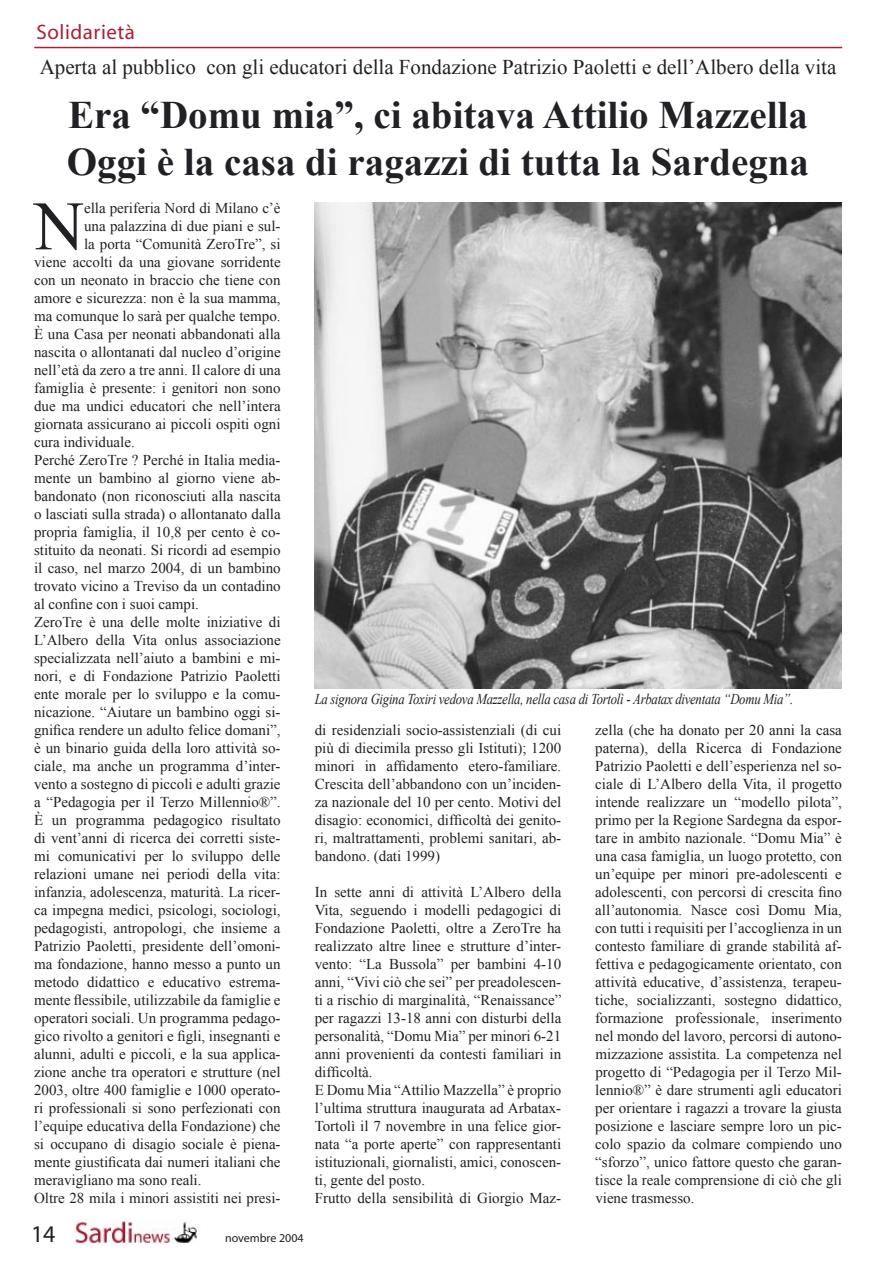
<style>
.page{position:relative;width:893px;height:1263px;background:#fff}
.page>*{position:absolute;margin:0;border:0;box-sizing:border-box;transform-origin:0 0}
.t1{font:69.3px "Times New Roman";color:#212125}
.t2{font:700 39px/46.8px "Times New Roman";color:#212125}
.t3{font:24px "Myriad";color:#212125}
.t4{font:21px "Times New Roman";color:#212125}
.t5{font:21px "Myriad";letter-spacing:.025em;color:#aa2037}
.t6{font:15px/18px "Times New Roman";color:#212125;text-align:justify}
.t7{font:italic 15px "Times New Roman";letter-spacing:-.02em;color:#212125;scale:.85 1}
.t8{font:12px "Myriad";color:#212125}
</style>
<div class="page">
<img style="left:73px;top:1219px;width:127px;height:25px">
<hr style="left:34px;top:47px;width:808px;height:1px;background:#aa2037">
<img style="left:314px;top:202px;width:528px;height:487px">
<h3 class="t5" style="left:37px;top:21px;width:100px">Solidarietà</h3>
<h3 class="t4" style="left:40px;top:53px;width:798px">Aperta al pubblico con gli educatori della Fondazione Patrizio Paoletti e dell’Albero della vita</h3>
<h2 class="t2" style="left:67px;top:91px;width:744px">Era “Domu mia”, ci abitava Attilio Mazzella<br>Oggi è la casa di ragazzi di tutta la Sardegna</h2>
<h1 class="t1" style="left:34px;top:180px;width:52px">N</h1>
<p class="t6" style="left:84px;top:199px;width:198px">ella periferia Nord di Milano c’è</p>
<p class="t6" style="left:84px;top:217px;width:198px">una palazzina di due piani e sul-</p>
<p class="t6" style="left:84px;top:235px;width:198px">la porta “Comunità ZeroTre”, si</p>
<p class="t6" style="left:34px;top:253px;width:248px">viene accolti da una giovane sorridente</p>
<p class="t6" style="left:34px;top:271px;width:248px">con un neonato in braccio che tiene con</p>
<p class="t6" style="left:34px;top:289px;width:248px">amore e sicurezza: non è la sua mamma,</p>
<p class="t6" style="left:34px;top:307px;width:248px">ma comunque lo sarà per qualche tempo.</p>
<p class="t6" style="left:34px;top:325px;width:248px">È una Casa per neonati abbandonati alla</p>
<p class="t6" style="left:34px;top:343px;width:248px">nascita o allontanati dal nucleo d’origine</p>
<p class="t6" style="left:34px;top:361px;width:248px">nell’età da zero a tre anni. Il calore di una</p>
<p class="t6" style="left:34px;top:379px;width:248px">famiglia è presente: i genitori non sono</p>
<p class="t6" style="left:34px;top:397px;width:248px">due ma undici educatori che nell’intera</p>
<p class="t6" style="left:34px;top:415px;width:248px">giornata assicurano ai piccoli ospiti ogni</p>
<p class="t6" style="left:34px;top:433px;width:102px">cura individuale.</p>
<p class="t6" style="left:34px;top:451px;width:248px">Perché ZeroTre ? Perché in Italia media-</p>
<p class="t6" style="left:34px;top:469px;width:248px">mente un bambino al giorno viene ab-</p>
<p class="t6" style="left:34px;top:487px;width:248px">bandonato (non riconosciuti alla nascita</p>
<p class="t6" style="left:34px;top:505px;width:248px">o lasciati sulla strada) o allontanato dalla</p>
<p class="t6" style="left:34px;top:523px;width:248px">propria famiglia, il 10,8 per cento è co-</p>
<p class="t6" style="left:34px;top:541px;width:248px">stituito da neonati. Si ricordi ad esempio</p>
<p class="t6" style="left:34px;top:559px;width:248px">il caso, nel marzo 2004, di un bambino</p>
<p class="t6" style="left:34px;top:577px;width:248px">trovato vicino a Treviso da un contadino</p>
<p class="t6" style="left:34px;top:595px;width:166px">al confine con i suoi campi.</p>
<p class="t6" style="left:34px;top:613px;width:248px">ZeroTre è una delle molte iniziative di</p>
<p class="t6" style="left:34px;top:631px;width:248px">L’Albero della Vita onlus associazione</p>
<p class="t6" style="left:34px;top:649px;width:248px">specializzata nell’aiuto a bambini e mi-</p>
<p class="t6" style="left:34px;top:667px;width:248px">nori, e di Fondazione Patrizio Paoletti</p>
<p class="t6" style="left:34px;top:685px;width:248px">ente morale per lo sviluppo e la comu-</p>
<p class="t6" style="left:34px;top:703px;width:248px">nicazione. “Aiutare un bambino oggi si-</p>
<p class="t6" style="left:34px;top:721px;width:248px">gnifica rendere un adulto felice domani”,</p>
<p class="t6" style="left:34px;top:739px;width:248px">è un binario guida della loro attività so-</p>
<p class="t6" style="left:34px;top:757px;width:248px">ciale, ma anche un programma d’inter-</p>
<p class="t6" style="left:34px;top:775px;width:248px">vento a sostegno di piccoli e adulti grazie</p>
<p class="t6" style="left:34px;top:793px;width:248px">a “Pedagogia per il Terzo Millennio®”.</p>
<p class="t6" style="left:34px;top:811px;width:248px">È un programma pedagogico risultato</p>
<p class="t6" style="left:34px;top:829px;width:248px">di vent’anni di ricerca dei corretti siste-</p>
<p class="t6" style="left:34px;top:847px;width:248px">mi comunicativi per lo sviluppo delle</p>
<p class="t6" style="left:34px;top:865px;width:248px">relazioni umane nei periodi della vita:</p>
<p class="t6" style="left:34px;top:883px;width:248px">infanzia, adolescenza, maturità. La ricer-</p>
<p class="t6" style="left:34px;top:901px;width:248px">ca impegna medici, psicologi, sociologi,</p>
<p class="t6" style="left:34px;top:919px;width:248px">pedagogisti, antropologi, che insieme a</p>
<p class="t6" style="left:34px;top:937px;width:248px">Patrizio Paoletti, presidente dell’omoni-</p>
<p class="t6" style="left:34px;top:955px;width:248px">ma fondazione, hanno messo a punto un</p>
<p class="t6" style="left:34px;top:973px;width:248px">metodo didattico e educativo estrema-</p>
<p class="t6" style="left:34px;top:991px;width:248px">mente flessibile, utilizzabile da famiglie e</p>
<p class="t6" style="left:34px;top:1009px;width:248px">operatori sociali. Un programma pedago-</p>
<p class="t6" style="left:34px;top:1027px;width:248px">gico rivolto a genitori e figli, insegnanti e</p>
<p class="t6" style="left:34px;top:1045px;width:248px">alunni, adulti e piccoli, e la sua applica-</p>
<p class="t6" style="left:34px;top:1063px;width:248px">zione anche tra operatori e strutture (nel</p>
<p class="t6" style="left:34px;top:1081px;width:248px">2003, oltre 400 famiglie e 1000 operato-</p>
<p class="t6" style="left:34px;top:1099px;width:248px">ri professionali si sono perfezionati con</p>
<p class="t6" style="left:34px;top:1117px;width:248px">l’equipe educativa della Fondazione) che</p>
<p class="t6" style="left:34px;top:1135px;width:248px">si occupano di disagio sociale è piena-</p>
<p class="t6" style="left:34px;top:1153px;width:248px">mente giustificata dai numeri italiani che</p>
<p class="t6" style="left:34px;top:1171px;width:169px">meravigliano ma sono reali.</p>
<p class="t6" style="left:34px;top:1189px;width:248px">Oltre 28 mila i minori assistiti nei presi-</p>
<h3 class="t3" style="left:31px;top:1222px;width:26px">14</h3>
<p class="t8" style="left:225px;top:1231px;width:80px">novembre 2004</p>
<p class="t7" style="left:315px;top:688px;width:564px">La signora Gigina Toxiri vedova Mazzella, nella casa di Tortolì - Arbatax diventata “Domu Mia”.</p>
<p class="t6" style="left:315px;top:721px;width:248px">di residenziali socio-assistenziali (di cui più di diecimila presso gli Istituti); 1200 minori in affidamento etero-familiare.<br>Crescita dell’abbandono con un’inciden&shy;za nazionale del 10 per cento. Motivi del disagio: economici, difficoltà dei genito&shy;ri, maltrattamenti, problemi sanitari, ab&shy;bandono. (dati 1999)</p>
<p class="t6" style="left:315px;top:883px;width:248px;text-align:left">In sette anni di attività L’Albero della Vita, seguendo i modelli pedagogici di Fondazione Paoletti, oltre a ZeroTre ha realizzato altre linee e strutture d’inter&shy;vento: “La Bussola” per bambini 4-10 anni, “Vivi ciò che sei” per preadolescen&shy;ti a rischio di marginalità, “Renaissance” per ragazzi 13-18 anni con disturbi della personalità, “Domu Mia” per minori 6-21 anni provenienti da contesti familiari in difficoltà.<br>E Domu Mia “Attilio Mazzella” è proprio l’ultima struttura inaugurata ad Arbatax-Tortolì il 7 novembre in una felice gior&shy;nata “a porte aperte” con rappresentanti istituzionali, giornalisti, amici, conoscen&shy;ti, gente del posto.<br>Frutto della sensibilità di Giorgio Maz-</p>
<p class="t6" style="left:595px;top:721px;width:248px">zella (che ha donato per 20 anni la casa paterna), della Ricerca di Fondazione Patrizio Paoletti e dell’esperienza nel so&shy;ciale di L’Albero della Vita, il progetto intende realizzare un “modello pilota”, primo per la Regione Sardegna da espor&shy;tare in ambito nazionale. “Domu Mia” è una casa famiglia, un luogo protetto, con un’equipe per minori pre-adolescenti e adolescenti, con percorsi di crescita fino all’autonomia. Nasce così Domu Mia, con tutti i requisiti per l’accoglienza in un contesto familiare di grande stabilità af&shy;fettiva e pedagogicamente orientato, con attività educative, d’assistenza, terapeu&shy;tiche, socializzanti, sostegno didattico, formazione professionale, inserimento nel mondo del lavoro, percorsi di autono&shy;mizzazione assistita. La competenza nel progetto di “Pedagogia per il Terzo Mil&shy;lennio®” è dare strumenti agli educatori per orientare i ragazzi a trovare la giusta posizione e lasciare sempre loro un pic&shy;colo spazio da colmare compiendo uno “sforzo”, unico fattore questo che garan&shy;tisce la reale comprensione di ciò che gli viene trasmesso.</p>
</div>
